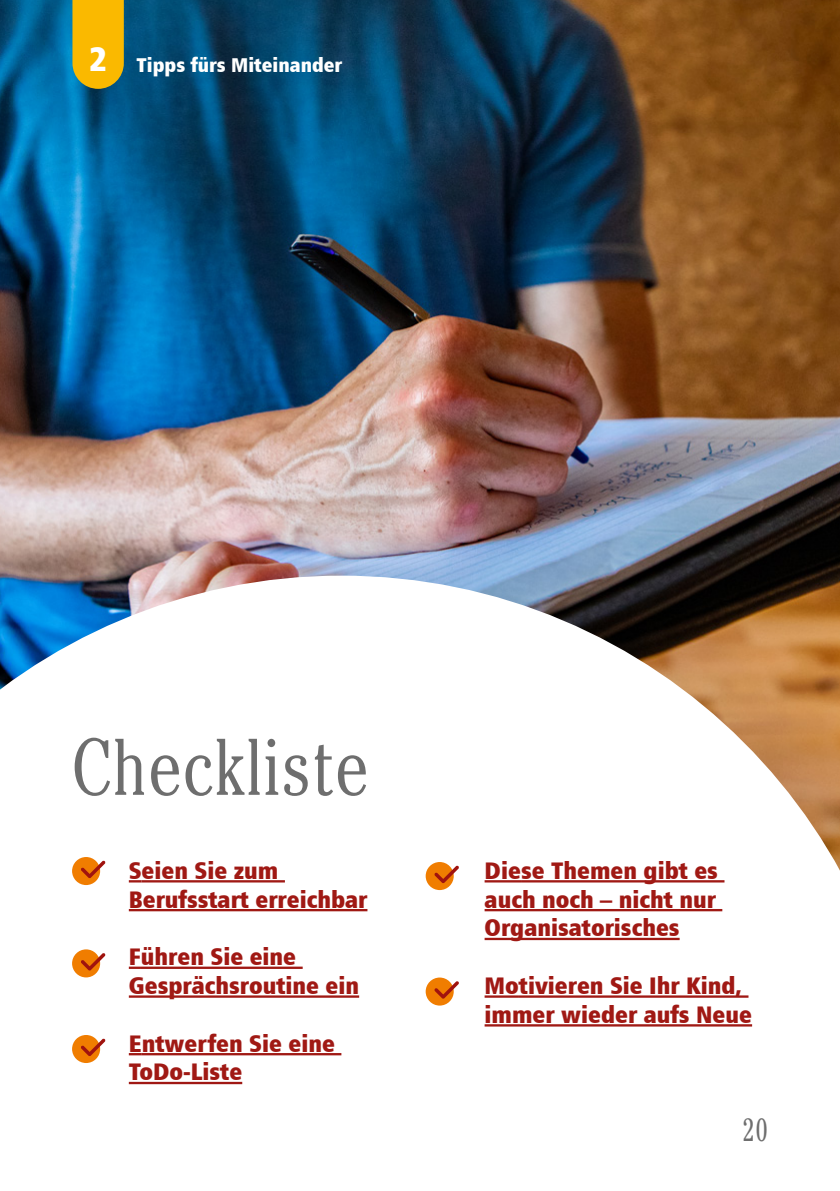
<style>
.page{position:relative;width:840px;height:1191px;background:#fff}
.page>*{position:absolute;margin:0;border:0;box-sizing:border-box;transform-origin:0 0}
.t1{font:300 condensed 80px "Cheltenham";color:#6e6e6e}
.t2{font:300 condensed 32px "Cheltenham";color:#6e6e6e}
.t3{font:24px/28.8px "Humanist 777 BT Extra Black Cond B";color:#a01914}
.t4{font:20px "Humanist 777 BT Extra Black Cond B";color:#fff}
.s1{font-size:34px}
</style>
<div class="page">
<img style="left:0;top:0;width:839px;height:575px">
<svg style="left:0;top:575px;width:839px;height:510px"></svg>
<svg style="left:129px;top:880px;width:12px;height:2px"></svg>
<hr style="left:141px;top:880px;width:144px;height:2px;background:#a01914">
<hr style="left:129px;top:909px;width:238px;height:2px;background:#a01914">
<svg style="left:129px;top:966px;width:12px;height:3px"></svg>
<hr style="left:141px;top:966px;width:161px;height:3px;background:#a01914">
<hr style="left:129px;top:995px;width:230px;height:2px;background:#a01914">
<svg style="left:129px;top:1053px;width:13px;height:2px"></svg>
<hr style="left:142px;top:1053px;width:199px;height:2px;background:#a01914">
<hr style="left:129px;top:1081px;width:113px;height:3px;background:#a01914">
<div style="left:72px;top:857px;width:28px;height:28px;background:#f07d00;border-radius:14px"></div>
<svg style="left:81px;top:860px;width:24px;height:18px"></svg>
<div style="left:72px;top:949px;width:28px;height:28px;background:#f07d00;border-radius:14px"></div>
<svg style="left:81px;top:953px;width:24px;height:17px"></svg>
<div style="left:72px;top:1035px;width:28px;height:28px;background:#f07d00;border-radius:14px"></div>
<svg style="left:81px;top:1038px;width:24px;height:18px"></svg>
<hr style="left:484px;top:880px;width:36px;height:2px;background:#a01914">
<hr style="left:520px;top:880px;width:204px;height:2px;background:#a01914">
<hr style="left:484px;top:909px;width:238px;height:2px;background:#a01914">
<hr style="left:484px;top:937px;width:195px;height:3px;background:#a01914">
<hr style="left:484px;top:995px;width:34px;height:2px;background:#a01914">
<hr style="left:518px;top:995px;width:230px;height:2px;background:#a01914">
<hr style="left:484px;top:1024px;width:267px;height:2px;background:#a01914">
<div style="left:425px;top:862px;width:28px;height:28px;background:#f07d00;border-radius:14px"></div>
<svg style="left:434px;top:865px;width:25px;height:18px"></svg>
<div style="left:425px;top:977px;width:28px;height:28px;background:#f07d00;border-radius:14px"></div>
<svg style="left:434px;top:981px;width:25px;height:17px"></svg>
<svg style="left:72px;top:0;width:52px;height:89px;background:#e7b20b"></svg>
<p class="t4" style="left:89px;top:52px;width:255px"><span class="s1">2</span> Tipps fürs Miteinander</p>
<h1 class="t1" style="left:72px;top:720px;width:299px">Checkliste</h1>
<p class="t3" style="left:129px;top:855px;width:240px">Seien Sie zum<br>Berufsstart erreichbar</p>
<p class="t3" style="left:129px;top:941px;width:232px">Führen Sie eine<br>Gesprächsroutine ein</p>
<p class="t3" style="left:129px;top:1028px;width:207px">Entwerfen Sie eine<br>ToDo-Liste</p>
<p class="t3" style="left:484px;top:855px;width:235px;text-align:justify">Diese Themen gibt es auch noch – nicht nur Organisatorisches</p>
<p class="t3" style="left:484px;top:970px;width:269px">Motivieren Sie Ihr Kind, immer wieder aufs Neue</p>
<h2 class="t2" style="left:742px;top:1111px;width:26px">20</h2>
</div>
